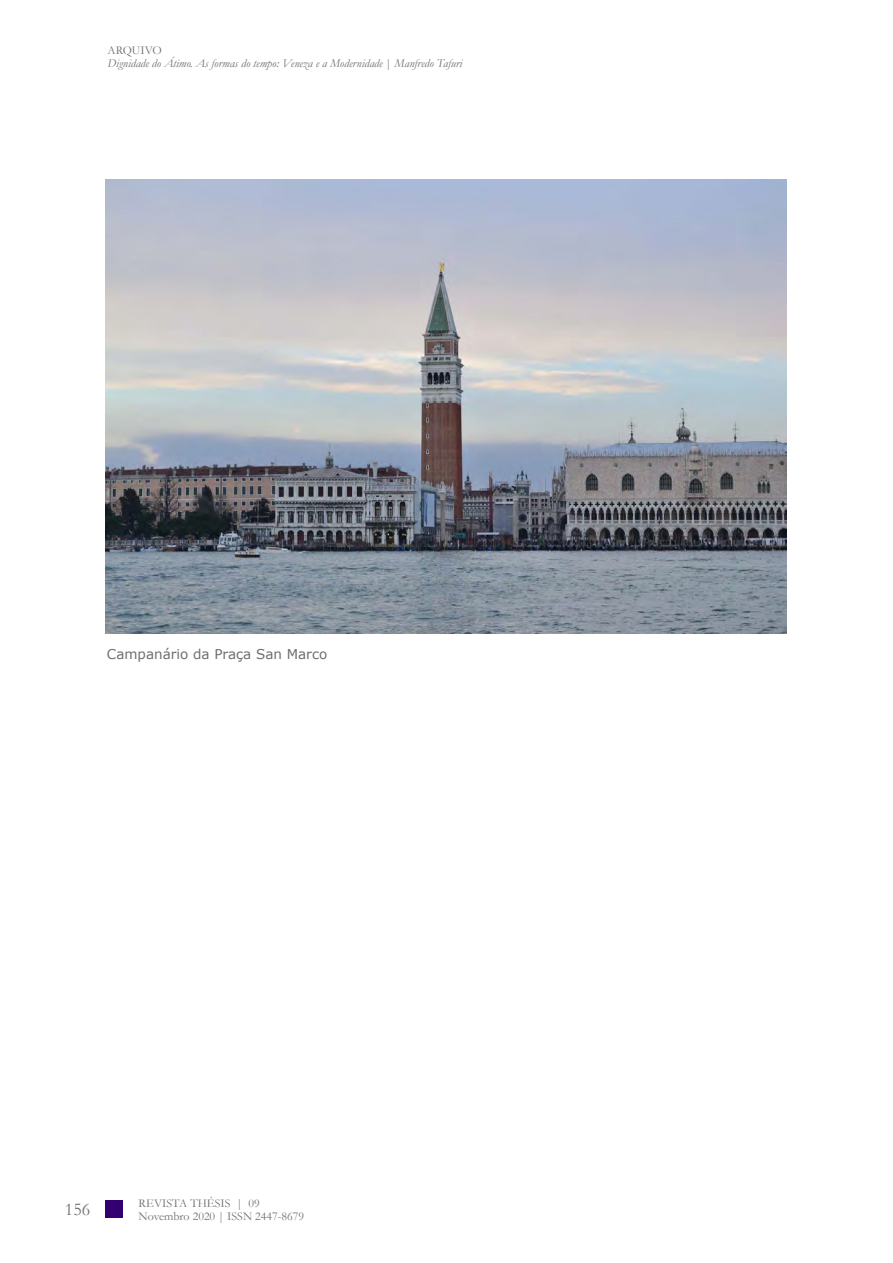
<style>
.page{position:relative;width:893px;height:1263px;background:#fff}
.page>*{position:absolute;margin:0;border:0;box-sizing:border-box;transform-origin:0 0}
.t1{font:18px "Garamond";color:#6e6f72}
.t2{font:13.5px "Verdana";color:#6d6e71}
.t3{font:italic 12px/12.8px "Garamond";color:#6e6f72}
.t4{font:12px/12.8px "Garamond";color:#6e6f72}
.s1{font-style:normal}
</style>
<div class="page">
<div style="left:106px;top:1201px;width:17px;height:17px;background:#330072"></div>
<img style="left:106px;top:180px;width:681px;height:454px">
<p class="t3" style="left:108px;top:44px;width:356px"><span class="s1">ARQUIVO<br></span>Dignidade do Átimo. As formas do tempo: Veneza e a Modernidade <span class="s1">|</span> Manfredo Tafuri</p>
<p class="t2" style="left:107px;top:645px;width:222px">Campanário da Praça San Marco</p>
<h1 class="t1" style="left:65px;top:1197px;width:27px">156</h1>
<p class="t4" style="left:139px;top:1196px;width:167px">REVISTA THÉSIS | 09<br>Novembro 2020 | ISSN 2447-8679</p>
</div>
